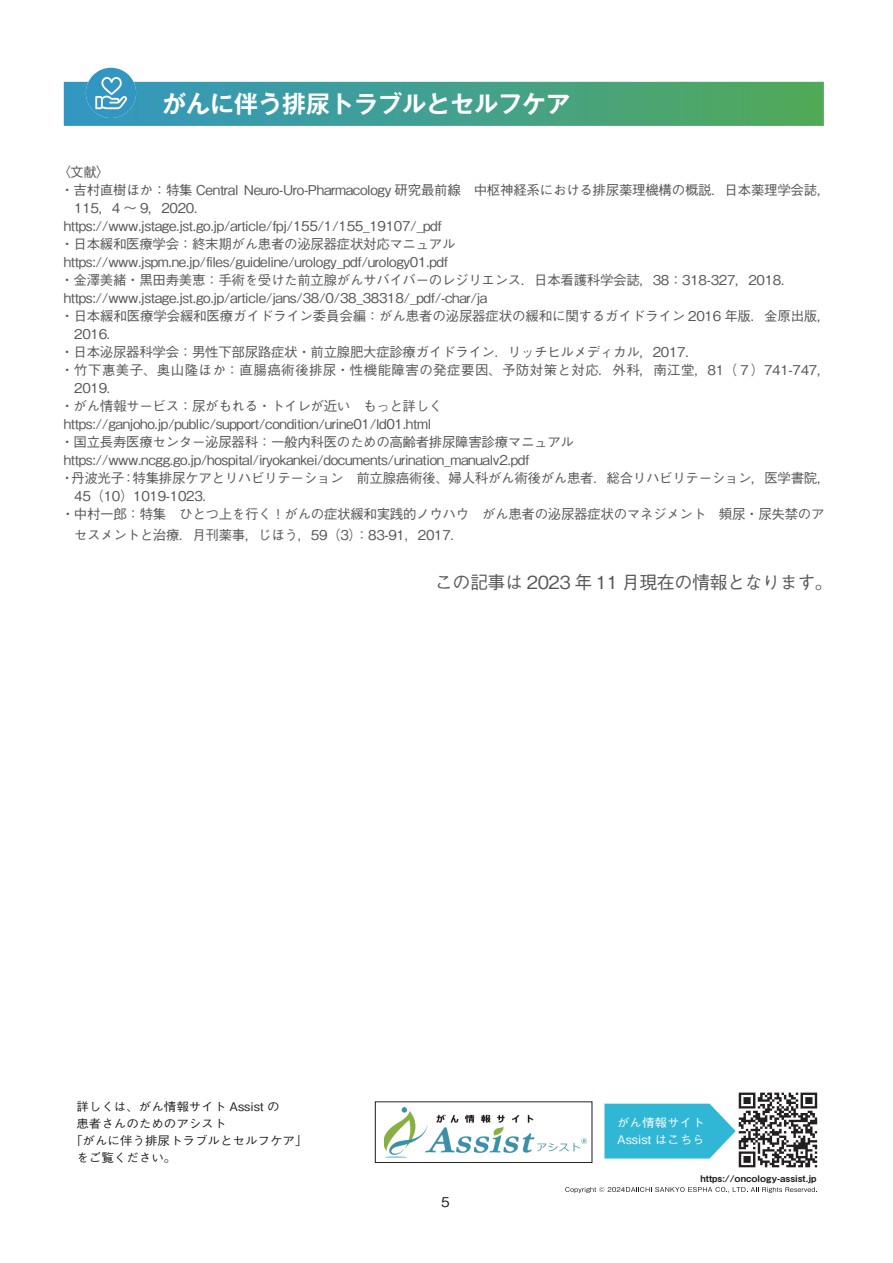
<style>
.page{position:relative;width:893px;height:1263px;background:#fff}
.page>*{position:absolute;margin:0;border:0;box-sizing:border-box;transform-origin:0 0}
.t1{font:700 24px "Gothic MB101 Pro De";color:#fff}
.t2{font:500 18px "Gothic BBB Pro";letter-spacing:-.025em;color:#57585a}
.t3{font:500 13.5px/20.4px "Gothic BBB Pro";letter-spacing:-.025em;color:#57585a}
.t4{font:500 13.5px "Gothic BBB Pro";letter-spacing:.03em;color:#57585a}
.t5{font:500 13.5px "Gothic BBB Pro";color:#231f20}
.t6{font:500 11.85px "Gothic BBB Pro";color:#231f20;scale:1.06 1}
.t7{font:500 11.85px/17.1px "Gothic BBB Pro";color:#fff;scale:1.06 1}
.t8{font:9.15px "Midashi Go Pro MB31";color:#231f20;scale:1.06 1}
.t9{font:6.15px "Gothic MB101 Pro";color:#231f20;scale:1.06 1}
</style>
<div class="page">
<svg style="left:64px;top:68px;width:760px;height:58px"></svg>
<img style="left:93px;top:76px;width:35px;height:34px">
<svg style="left:565px;top:1187px;width:55px;height:6px"></svg>
<svg style="left:626px;top:1187px;width:191px;height:6px"></svg>
<svg style="left:604px;top:1104px;width:132px;height:54px;background:#45bed9"></svg>
<div style="left:375px;top:1101px;width:217px;height:62px;border:1px solid #231f20"></div>
<img style="left:738px;top:1092px;width:80px;height:76px">
<img style="left:384px;top:1108px;width:203px;height:50px">
<h1 class="t1" style="left:162px;top:84px;width:410px">がんに伴う排尿トラブルとセルフケア</h1>
<p class="t3" style="left:57px;top:160px;width:54px">〈文献〈</p>
<p class="t3" style="left:60px;top:178px;width:772px">・吉村直樹ほか：特集 Central Neuro-Uro-Pharmacology 研究最前線　中枢神経系における排尿薬理機構の概説．日本薬理学会誌，</p>
<p class="t3" style="left:74px;top:196px;width:135px">115，4 ~ 9，2020．</p>
<p class="t3" style="left:64px;top:214px;width:379px">https://www.jstage.jst.go j p. /article/fpj/155/1/155_19107/_pdf</p>
<p class="t3" style="left:60px;top:232px;width:397px">・日本緩和医療学会：終末期がん患者の泌尿器症状対応マニュアル</p>
<p class="t3" style="left:64px;top:250px;width:386px">https://www.jspm.ne j p. f i/ les/guideline/urology_pdf/urology01.pdf</p>
<p class="t3" style="left:60px;top:268px;width:736px">・金澤美緒・黒田寿美恵：手術を受けた前立腺がんサバイバーのレジリエンス．日本看護科学会誌，38：318-327，2018．</p>
<p class="t3" style="left:64px;top:286px;width:425px">https://www.jstage.jst.go j p. /article/jans/38/0/38_38318/_pdf/-char/ja</p>
<p class="t3" style="left:60px;top:304px;width:772px">・日本緩和医療学会緩和医療ガイドライン委員会編：がん患者の泌尿器症状の緩和に関するガイドライン 2016 年版．金原出版，</p>
<p class="t3" style="left:74px;top:322px;width:48px">2016．</p>
<p class="t3" style="left:60px;top:340px;width:640px">・日本泌尿器科学会：男性下部尿路症状・前立腺肥大症診療ガイドライン．リッチヒルメディカル，2017．</p>
<p class="t4" style="left:60px;top:359px;width:772px">・竹下惠美子、奥山隆ほか：直腸癌術後排尿・性機能障害の発症要因、予防対策と対応．外科，南江堂，81)７(741-747，</p>
<p class="t3" style="left:74px;top:376px;width:48px">2019．</p>
<p class="t3" style="left:60px;top:394px;width:384px">・がん情報サービス：尿がもれる・トイレが近い　もっと詳しく</p>
<p class="t3" style="left:64px;top:412px;width:369px">https://ganjoho j p. /public/support/condition/urine01/ld01.html</p>
<p class="t3" style="left:60px;top:430px;width:515px">・国立長寿医療センター泌尿器科：一般内科医のための高齢者排尿障害診療マニュアル</p>
<p class="t3" style="left:64px;top:448px;width:467px">https://www.ncgg.go j p. /hospital/iryokankei/documents/urination_manualv2.pdf</p>
<p class="t3" style="left:133px;top:466px;width:699px">特集排尿ケアとリハビリテーション　前立腺癌術後、婦人科がん術後がん患者．総合リハビリテーション，医学書院，</p>
<p class="t3" style="left:71px;top:466px;width:54px">丹波光子</p>
<p class="t3" style="left:122px;top:466px;width:15px">：</p>
<p class="t3" style="left:60px;top:466px;width:15px">・</p>
<p class="t3" style="left:74px;top:484px;width:133px">45)10(1019-1023.</p>
<p class="t3" style="left:355px;top:502px;width:353px;text-indent:-294px">・中村一郎：特集　ひとつ上を行く！がんの症状緩和実践的ノウハウ　がん患者の泌尿器症状のマネジメント：83-91，2017．</p>
<p class="t3" style="left:74px;top:523px;width:290px">セスメントと治療．月刊薬事，じほう，59)3(</p>
<p class="t3" style="left:719px;top:502px;width:107px">頻尿・尿失禁のア</p>
<h2 class="t2" style="left:435px;top:568px;width:399px">この記事は 2023 年 11 月現在の情報となります。</h2>
<p class="t6" style="left:76px;top:1097px;width:193px">詳しくは、がん情報サイト Assist の</p>
<p class="t6" style="left:76px;top:1114px;width:143px">患者さんのためのアシスト</p>
<p class="t6" style="left:70px;top:1131px;width:225px">「がんに伴う排尿トラブルとセルフケア「</p>
<p class="t6" style="left:76px;top:1148px;width:96px">をご覧ください。</p>
<p class="t5" style="left:441px;top:1191px;width:10px">5</p>
<p class="t7" style="left:617px;top:1113px;width:84px">がん情報サイト<br>Assist はこちら</p>
<p class="t8" style="left:700px;top:1171px;width:111px">https://oncology-assist.jp</p>
<p class="t9" style="left:621px;top:1184px;width:6px">4</p>
</div>
